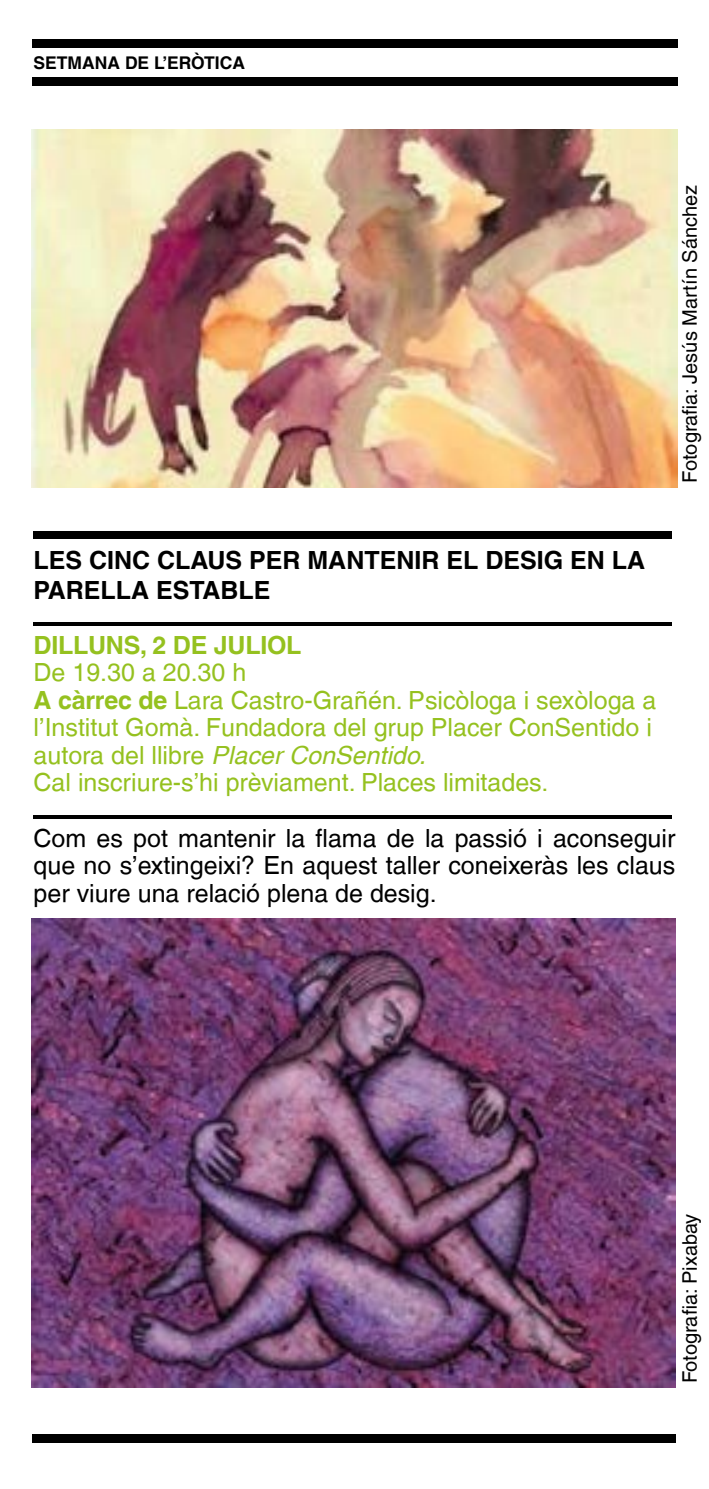
<style>
.page{position:relative;width:709px;height:1489px;background:#fff}
.page>*{position:absolute;margin:0;border:0;box-sizing:border-box;transform-origin:0 0}
.t1{font:25px/27.5px "Helvetica LT";color:#95c11f}
.t2{font:25px/27.5px "Helvetica LT";color:#000;text-align:justify}
.t3{font:700 25px/30px "Helvetica LT";color:#000}
.t4{font:700 25px "Helvetica LT";letter-spacing:-.01em;color:#95c11f}
.t5{font:20px "Helvetica LT";color:#000}
.t6{font:700 17.5px "Helvetica LT";color:#000}
.s1{font-weight:700}
.s2{font-style:italic}
</style>
<div class="page">
<div style="left:32px;top:39px;width:645px;height:8px;background:#000"></div>
<div style="left:32px;top:77px;width:645px;height:9px;background:#000"></div>
<div style="left:32px;top:1433px;width:643px;height:9px;background:#000"></div>
<div style="left:34px;top:531px;width:637px;height:8px;background:#000"></div>
<hr style="left:34px;top:622px;width:637px;height:4px;background:#000">
<hr style="left:34px;top:815px;width:637px;height:4px;background:#000">
<img style="left:32px;top:129px;width:645px;height:358px">
<img style="left:32px;top:918px;width:643px;height:468px">
<p class="t6" style="left:34px;top:52px;width:213px">SETMANA DE L’ERÒTICA</p>
<p class="t5" style="left:678px;top:483px;width:299px;rotate:-90deg">Fotografia: Jesús Martín Sánchez</p>
<p class="t3" style="left:34px;top:544px;width:613px">LES CINC CLAUS PER MANTENIR EL DESIG EN LA<br>PARELLA ESTABLE</p>
<p class="t4" style="left:34px;top:630px;width:269px">DILLUNS, 2 DE JULIOL</p>
<p class="t1" style="left:34px;top:658px;width:624px">De 19.30 a 20.30 h<br><span class="s1">A càrrec de</span> Lara Castro-Grañén. Psicòloga i sexòloga a l’Institut Gomà. Fundadora del grup Placer ConSentido i autora del llibre <span class="s2">Placer ConSentido.<br></span>Cal inscriure-s’hi prèviament. Places limitades.</p>
<p class="t2" style="left:34px;top:823px;width:643px">Com es pot mantenir la flama de la passió i aconseguir que no s’extingeixi? En aquest taller coneixeràs les claus per viure una relació plena de desig.</p>
<p class="t5" style="left:678px;top:1383px;width:171px;rotate:-90deg">Fotografia: Pixabay</p>
</div>
